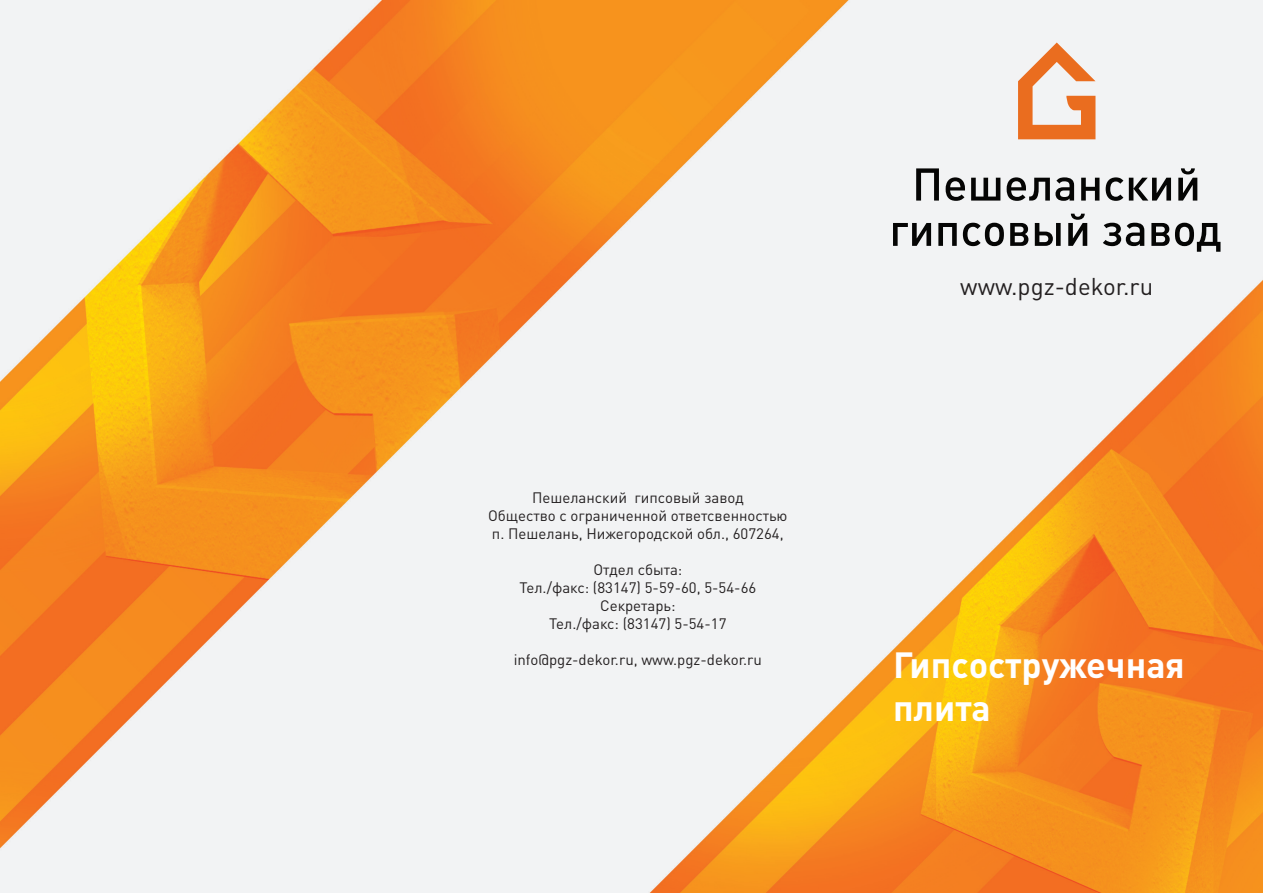
<style>
.page{position:relative;width:1263px;height:893px;background:#fff}
.page>*{position:absolute;margin:0;border:0;box-sizing:border-box;transform-origin:0 0}
.t1{font:700 36px/43.2px "DIN Pro";color:#fff}
.t2{font:24px "DIN Pro";color:#231f20}
.t3{font:15px/18px "DIN Pro";color:#231f20;text-align:center}
</style>
<div class="page">
<img style="left:0;top:0;width:1263px;height:893px">
<svg style="left:1018px;top:43px;width:77px;height:96px"></svg>
<svg style="left:916px;top:168px;width:23px;height:33px"></svg>
<svg style="left:946px;top:177px;width:19px;height:24px"></svg>
<svg style="left:971px;top:178px;width:29px;height:23px"></svg>
<svg style="left:1007px;top:177px;width:67px;height:24px"></svg>
<svg style="left:1081px;top:178px;width:18px;height:23px"></svg>
<svg style="left:1106px;top:177px;width:17px;height:24px"></svg>
<svg style="left:1129px;top:178px;width:42px;height:23px"></svg>
<svg style="left:1178px;top:168px;width:19px;height:33px"></svg>
<svg style="left:893px;top:223px;width:38px;height:23px"></svg>
<svg style="left:938px;top:223px;width:19px;height:23px"></svg>
<svg style="left:963px;top:223px;width:41px;height:23px"></svg>
<svg style="left:1010px;top:223px;width:18px;height:23px"></svg>
<svg style="left:1035px;top:223px;width:26px;height:23px"></svg>
<svg style="left:1068px;top:214px;width:19px;height:32px"></svg>
<svg style="left:1103px;top:223px;width:41px;height:23px"></svg>
<svg style="left:1151px;top:223px;width:69px;height:29px"></svg>
<h2 class="t2" style="left:960px;top:277px;width:194px">www.pgz-dekor.ru</h2>
<p class="t3" style="left:488px;top:490px;width:301px">Пешеланский гипсовый завод<br>Общество с ограниченной ответсвенностью п. Пешелань, Нижегородской обл., 607264,</p>
<p class="t3" style="left:519px;top:562px;width:238px">Отдел сбыта:<br>Тел./факс: (83147) 5-59-60, 5-54-66<br>Секретарь:<br>Тел./факс: (83147) 5-54-17</p>
<p class="t3" style="left:514px;top:652px;width:250px">info@pgz-dekor.ru, www.pgz-dekor.ru</p>
<h1 class="t1" style="left:893px;top:646px;width:293px">Гипсостружечная плита</h1>
</div>
